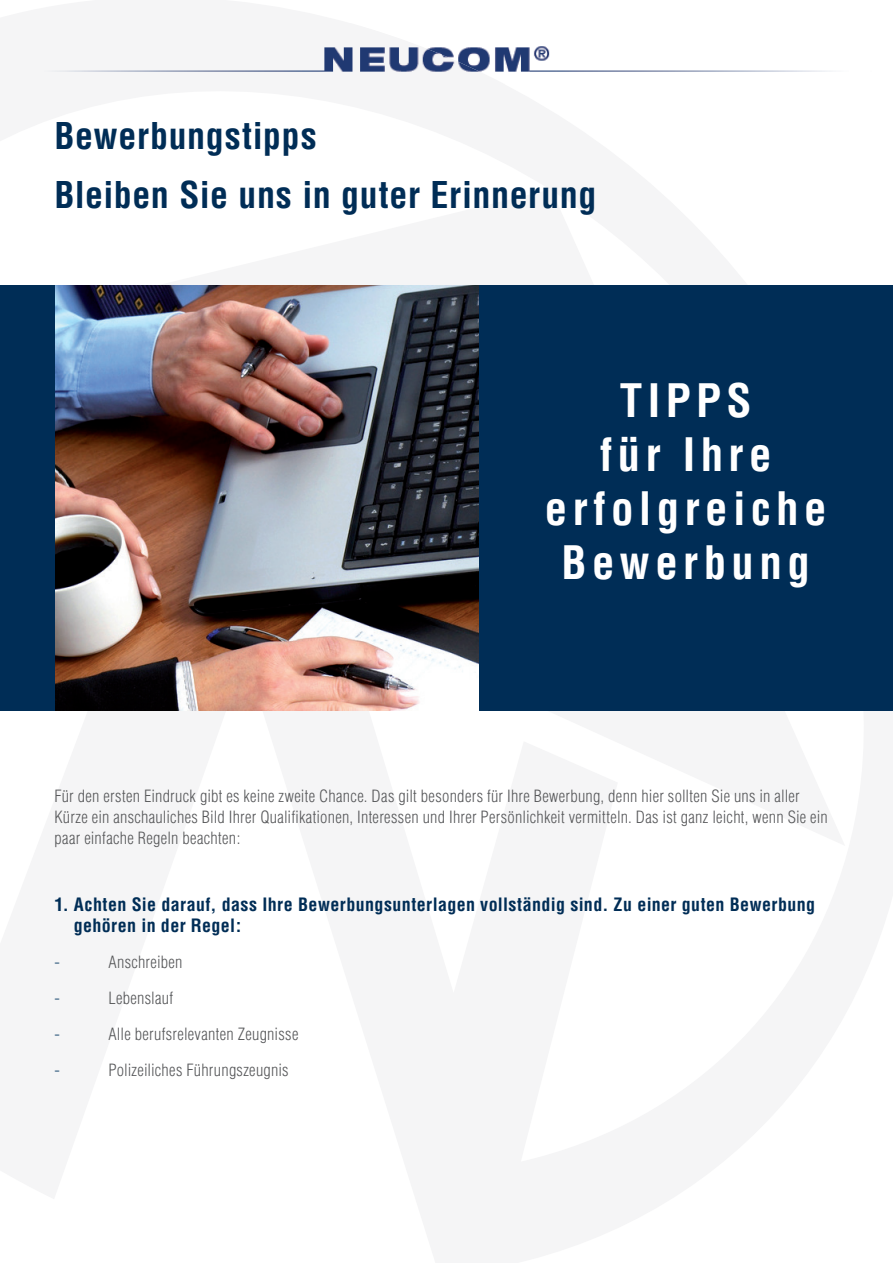
<style>
.page{position:relative;width:893px;height:1263px;background:#fff}
.page>*{position:absolute;margin:0;border:0;box-sizing:border-box;transform-origin:0 0}
.t1{font:700 condensed 45px/54px "Helvetica";letter-spacing:.12em;color:#fff;text-align:center}
.t2{font:700 condensed 36px/58.2px "Helvetica";letter-spacing:.015em;color:#002d56}
.t3{font:700 condensed 18px/21px "Helvetica";letter-spacing:.02em;color:#002d56}
.t4{font:300 condensed 16.5px/21px "Helvetica";letter-spacing:.015em;color:#57585a}
.t5{font:300 condensed 16.5px "Helvetica";color:#18486f}
</style>
<div class="page">
<img style="left:504px;top:46px;width:327px;height:26px">
<img style="left:44px;top:47px;width:460px;height:25px">
<img style="left:54px;top:286px;width:426px;height:425px">
<div style="left:480px;top:286px;width:413px;height:425px;background:#002d56"></div>
<div style="left:0;top:286px;width:54px;height:425px;background:#002d56"></div>
<h2 class="t2" style="left:54px;top:107px;width:544px">Bewerbungstipps<br>Bleiben Sie uns in guter Erinnerung</h2>
<h1 class="t1" style="left:545px;top:373px;width:283px">TIPPS<br>für Ihre erfolgreiche<br>Bewerbung</h1>
<p class="t4" style="left:54px;top:785px;width:775px">Für den ersten Eindruck gibt es keine zweite Chance. Das gilt besonders für Ihre Bewerbung, denn hier sollten Sie uns in aller<br>Kürze ein anschauliches Bild Ihrer Qualifikationen, Interessen und Ihrer Persönlichkeit vermitteln. Das ist ganz leicht, wenn Sie ein paar einfache Regeln beachten:</p>
<p class="t3" style="left:74px;top:894px;width:743px;text-indent:-19px">1. Achten Sie darauf, dass Ihre Bewerbungsunterlagen vollständig sind. Zu einer guten Bewerbung gehören in der Regel:</p>
<p class="t5" style="left:54px;top:952px;width:7px">-</p>
<p class="t4" style="left:108px;top:951px;width:76px">Anschreiben</p>
<p class="t5" style="left:54px;top:988px;width:7px">-</p>
<p class="t4" style="left:108px;top:987px;width:66px">Lebenslauf</p>
<p class="t5" style="left:54px;top:1024px;width:7px">-</p>
<p class="t4" style="left:108px;top:1023px;width:192px">Alle berufsrelevanten Zeugnisse</p>
<p class="t5" style="left:54px;top:1060px;width:7px">-</p>
<p class="t4" style="left:108px;top:1059px;width:182px">Polizeiliches Führungszeugnis</p>
</div>
